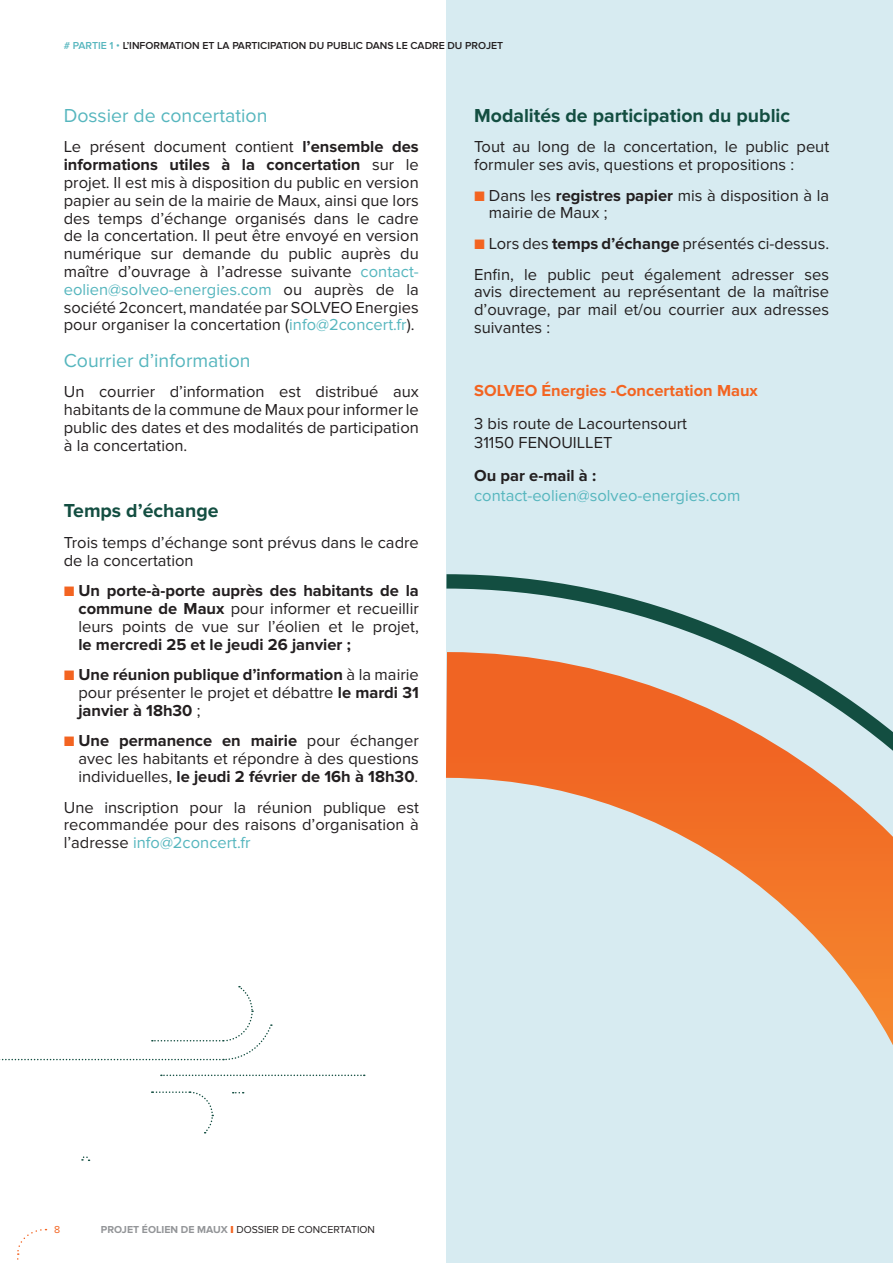
<style>
.page{position:relative;width:893px;height:1263px;background:#fff}
.page>*{position:absolute;margin:0;border:0;box-sizing:border-box;transform-origin:0 0}
.t1{font:700 19.5px "Proxima Nova";color:#134e41}
.t2{font:19.5px "Proxima Nova";color:#56b6be}
.t3{font:16.5px/17.9px "Proxima Nova";color:#231f20;text-align:justify}
.t4{font:700 16.5px/17.9px "Proxima Nova";color:#231f20;text-align:justify}
.t5{font:16.5px "Proxima Nova";color:#56b6be}
.t6{font:700 16.5px "Proxima Nova";color:#f36421}
.t7{font:600 10.5px "Proxima Nova";color:#231f20}
.t8{font:10.5px "Proxima Nova";color:#231f20}
.t9{font:10.5px "Proxima Nova";color:#f36421}
.s1{color:#56b6be}
.s2{font-weight:700}
.s3{font-weight:700;color:#f36421}
.s4{color:#f36421}
.s5{font-weight:400}
.s6{font-weight:700;color:#939598}
.s7{font-weight:900;color:#f36421}
</style>
<div class="page">
<svg style="left:17px;top:1228px;width:29px;height:32px"></svg>
<div style="left:446px;top:0;width:447px;height:1263px;background:#d7ebf1"></div>
<svg style="left:81px;top:1156px;width:9px;height:5px"></svg>
<svg style="left:152px;top:1091px;width:62px;height:42px"></svg>
<svg style="left:0;top:986px;width:272px;height:75px"></svg>
<svg style="left:161px;top:1074px;width:160px;height:2px"></svg>
<svg style="left:446px;top:574px;width:145px;height:15px"></svg>
<svg style="left:322px;top:589px;width:571px;height:488px"></svg>
<p class="t7" style="left:64px;top:39px;width:441px"><span class="s1"># PARTIE 1 •</span> L’INFORMATION ET LA PARTICIPATION DU PUBLIC DANS LE CADRE DU PROJET</p>
<p class="t2" style="left:64px;top:104px;width:205px">Dossier de concertation</p>
<p class="t3" style="left:64px;top:138px;width:357px">Le présent document contient <span class="s2">l’ensemble des informations utiles à la concertation</span> sur le projet. Il est mis à disposition du public en version papier au sein de la mairie de Maux, ainsi que lors des temps d’échange organisés dans le cadre de la concertation. Il peut être envoyé en version numérique sur demande du public auprès du maître d’ouvrage à l’adresse suivante <span class="s1">contact&shy;eolien@solveo-energies.com</span> ou auprès de la société 2concert, mandatée par SOLVEO Energies pour organiser la concertation (<span class="s1">info@2concert.fr</span>).</p>
<p class="t2" style="left:64px;top:349px;width:188px">Courrier d’information</p>
<p class="t3" style="left:64px;top:383px;width:357px">Un courrier d’information est distribué aux habitants de la commune de Maux pour informer le public des dates et des modalités de participation à la concertation.</p>
<p class="t1" style="left:64px;top:499px;width:156px">Temps d’échange</p>
<p class="t3" style="left:64px;top:534px;width:357px">Trois temps d’échange sont prévus dans le cadre de la concertation</p>
<p class="t3" style="left:78px;top:582px;width:342px;text-indent:-15px"><span class="s3">■</span> <span class="s2">Un porte-à-porte auprès des habitants de la commune de Maux</span> pour informer et recueillir leurs points de vue sur l’éolien et le projet,</p>
<p class="t4" style="left:78px;top:635px;width:274px">le mercredi 25 et le jeudi 26 janvier ;</p>
<p class="t4" style="left:78px;top:666px;width:342px;text-indent:-15px"><span class="s4">■</span> Une réunion publique d’information <span class="s5">à la mairie pour présenter le projet et débattre</span> le mardi 31 janvier à 18h30 <span class="s5">;</span></p>
<p class="t3" style="left:78px;top:732px;width:342px;text-indent:-15px"><span class="s3">■</span> <span class="s2">Une permanence en mairie</span> pour échanger avec les habitants et répondre à des questions individuelles, <span class="s2">le jeudi 2 février de 16h à 18h30</span>.</p>
<p class="t3" style="left:64px;top:798px;width:357px">Une inscription pour la réunion publique est recommandée pour des raisons d’organisation à l’adresse <span class="s1">info@2concert.fr</span></p>
<p class="t1" style="left:474px;top:104px;width:318px">Modalités de participation du public</p>
<p class="t3" style="left:474px;top:138px;width:357px">Tout au long de la concertation, le public peut formuler ses avis, questions et propositions :</p>
<p class="t3" style="left:489px;top:186px;width:342px;text-indent:-15px"><span class="s3">■</span> Dans les <span class="s2">registres papier</span> mis à disposition à la mairie de Maux ;</p>
<p class="t3" style="left:474px;top:228px;width:357px;line-height:30.6px"><span class="s3">■</span> Lors des <span class="s2">temps d’échange</span> présentés ci-dessus.<br>Enfin, le public peut également adresser ses</p>
<p class="t3" style="left:474px;top:283px;width:357px">avis directement au représentant de la maîtrise d’ouvrage, par mail et/ou courrier aux adresses suivantes :</p>
<p class="t6" style="left:474px;top:381px;width:285px">SOLVEO Énergies -Concertation Maux</p>
<p class="t3" style="left:474px;top:414px;width:214px;line-height:19.8px">3 bis route de Lacourtensourt<br>31150 FENOUILLET</p>
<p class="t4" style="left:474px;top:467px;width:124px">Ou par e-mail à :</p>
<p class="t5" style="left:474px;top:486px;width:268px">contact-eolien@solveo-energies.com</p>
<p class="t9" style="left:54px;top:1223px;width:8px">8</p>
<p class="t8" style="left:101px;top:1223px;width:276px"><span class="s6">PROJET ÉOLIEN DE MAUX</span> <span class="s7">I</span> DOSSIER DE CONCERTATION</p>
</div>
